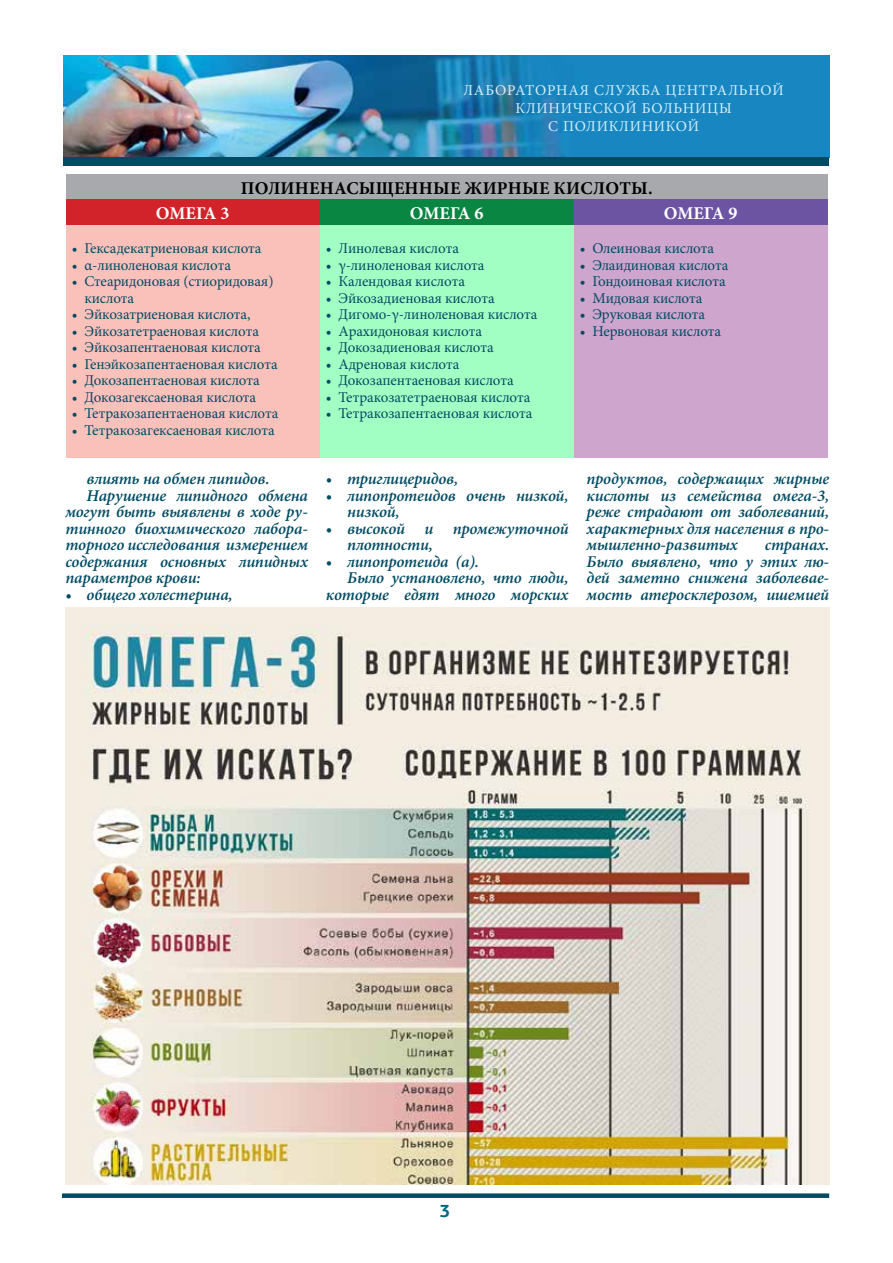
<style>
.page{position:relative;width:893px;height:1263px;background:#fff}
.page>*{position:absolute;margin:0;border:0;box-sizing:border-box;transform-origin:0 0}
.t1{font:700 18px "Minion Pro";letter-spacing:.01em;color:#000}
.t2{font:700 18px "Minion Pro";letter-spacing:-.005em;color:#fff}
.t3{font:700 18px "PF Agora Sans Pro";color:#006785}
.t4{font:italic 600 16.5px/16.5px "Minion Pro";letter-spacing:-.01em;color:#004b63}
.t5{font:15px/16.5px "Minion Pro";letter-spacing:-.01em;color:#004b63}
.t6{font:15px/18px "Minion Pro";letter-spacing:.05em;color:#d4effc;text-align:center}
</style>
<div class="page">
<img style="left:64px;top:55px;width:765px;height:102px">
<div style="left:64px;top:157px;width:765px;height:9px;background:#004b63"></div>
<div style="left:62px;top:1193px;width:767px;height:5px;background:#004b63"></div>
<div style="left:66px;top:175px;width:762px;height:25px;background:#a7a9ac"></div>
<div style="left:66px;top:200px;width:254px;height:25px;background:#d2232a"></div>
<div style="left:320px;top:200px;width:254px;height:25px;background:#098642"></div>
<div style="left:574px;top:200px;width:254px;height:25px;background:#6c54a3"></div>
<div style="left:66px;top:225px;width:254px;height:232px;background:#fac1bb"></div>
<div style="left:320px;top:225px;width:254px;height:232px;background:#a2ffc3"></div>
<div style="left:574px;top:225px;width:254px;height:232px;background:#cea5cd"></div>
<img style="left:66px;top:608px;width:763px;height:576px">
<p class="t6" style="left:464px;top:81px;width:322px">ЛАБОРАТОРНАЯ СЛУЖБА ЦЕНТРАЛЬНОЙ<br>КЛИНИЧЕСКОЙ БОЛЬНИЦЫ<br>С ПОЛИКЛИНИКОЙ</p>
<p class="t1" style="left:241px;top:175px;width:413px">ПОЛИНЕНАСЫЩЕННЫЕ ЖИРНЫЕ КИСЛОТЫ.</p>
<p class="t2" style="left:156px;top:200px;width:75px">ОМЕГА 3</p>
<p class="t2" style="left:410px;top:200px;width:75px">ОМЕГА 6</p>
<p class="t2" style="left:664px;top:200px;width:75px">ОМЕГА 9</p>
<p class="t5" style="left:72px;top:240px;width:191px">• Гексадекатриеновая кислота</p>
<p class="t5" style="left:72px;top:257px;width:161px">• α-линоленовая кислота</p>
<p class="t5" style="left:85px;top:273px;width:190px;text-indent:-13px">• Стеаридоновая (стиоридовая) кислота</p>
<p class="t5" style="left:72px;top:306px;width:180px">• Эйкозатриеновая кислота,</p>
<p class="t5" style="left:72px;top:323px;width:189px">• Эйкозатетраеновая кислота</p>
<p class="t5" style="left:72px;top:339px;width:191px">• Эйкозапентаеновая кислота</p>
<p class="t5" style="left:72px;top:356px;width:207px">• Генэйкозапентаеновая кислота</p>
<p class="t5" style="left:72px;top:372px;width:189px">• Докозапентаеновая кислота</p>
<p class="t5" style="left:72px;top:389px;width:186px">• Докозагексаеновая кислота</p>
<p class="t5" style="left:72px;top:405px;width:208px">• Тетракозапентаеновая кислота</p>
<p class="t5" style="left:72px;top:422px;width:204px">• Тетракозагексаеновая кислота</p>
<p class="t5" style="left:580px;top:240px;width:136px">• Олеиновая кислота</p>
<p class="t5" style="left:580px;top:257px;width:150px">• Элаидиновая кислота</p>
<p class="t5" style="left:580px;top:273px;width:147px">• Гондоиновая кислота</p>
<p class="t5" style="left:580px;top:290px;width:124px">• Мидовая кислота</p>
<p class="t5" style="left:580px;top:306px;width:127px">• Эруковая кислота</p>
<p class="t5" style="left:580px;top:323px;width:143px">• Нервоновая кислота</p>
<p class="t5" style="left:326px;top:240px;width:135px">• Линолевая кислота</p>
<p class="t5" style="left:326px;top:257px;width:160px">• γ-линоленовая кислота</p>
<p class="t5" style="left:326px;top:273px;width:141px">• Календовая кислота</p>
<p class="t5" style="left:326px;top:290px;width:170px">• Эйкозадиеновая кислота</p>
<p class="t5" style="left:326px;top:306px;width:213px">• Дигомо-γ-линоленовая кислота</p>
<p class="t5" style="left:326px;top:323px;width:158px">• Арахидоновая кислота</p>
<p class="t5" style="left:326px;top:339px;width:169px">• Докозадиеновая кислота</p>
<p class="t5" style="left:326px;top:356px;width:135px">• Адреновая кислота</p>
<p class="t5" style="left:326px;top:372px;width:189px">• Докозапентаеновая кислота</p>
<p class="t5" style="left:326px;top:389px;width:206px">• Тетракозатетраеновая кислота</p>
<p class="t5" style="left:326px;top:405px;width:208px">• Тетракозапентаеновая кислота</p>
<p class="t4" style="left:87px;top:471px;width:184px">влиять на обмен липидов.</p>
<p class="t4" style="left:87px;top:487px;width:223px">Нарушение липидного обмена</p>
<p class="t4" style="left:65px;top:504px;width:244px">могут быть выявлены в ходе ру-</p>
<p class="t4" style="left:65px;top:520px;width:244px">тинного биохимического лабора-</p>
<p class="t4" style="left:65px;top:537px;width:244px">торного исследования измерением</p>
<p class="t4" style="left:65px;top:553px;width:244px">содержания основных липидных</p>
<p class="t4" style="left:65px;top:570px;width:137px">параметров крови:</p>
<p class="t4" style="left:65px;top:586px;width:169px">• общего холестерина,</p>
<p class="t4" style="left:326px;top:471px;width:134px">• триглицеридов,</p>
<p class="t4" style="left:347px;top:487px;width:223px;text-indent:-21px">• липопротеидов очень низкой, низкой,</p>
<p class="t4" style="left:347px;top:520px;width:223px;text-indent:-21px">• высокой и промежуточной плотности,</p>
<p class="t4" style="left:326px;top:553px;width:155px">• липопротеида (а).</p>
<p class="t4" style="left:347px;top:570px;width:223px">Было установлено, что люди,</p>
<p class="t4" style="left:326px;top:586px;width:244px">которые едят много морских</p>
<p class="t4" style="left:587px;top:471px;width:244px;text-align:justify">продуктов, содержащих жирные кислоты из семейства омега-3, реже страдают от заболеваний, характерных для населения в про&shy;мышленно-развитых</p>
<p class="t4" style="left:587px;top:537px;width:244px;text-align:justify;text-indent:178px">странах.<br>Было выявлено, что у этих лю&shy;дей заметно снижена заболевае&shy;мость атеросклерозом, ишемией</p>
<p class="t3" style="left:439px;top:1199px;width:12px">3</p>
</div>
